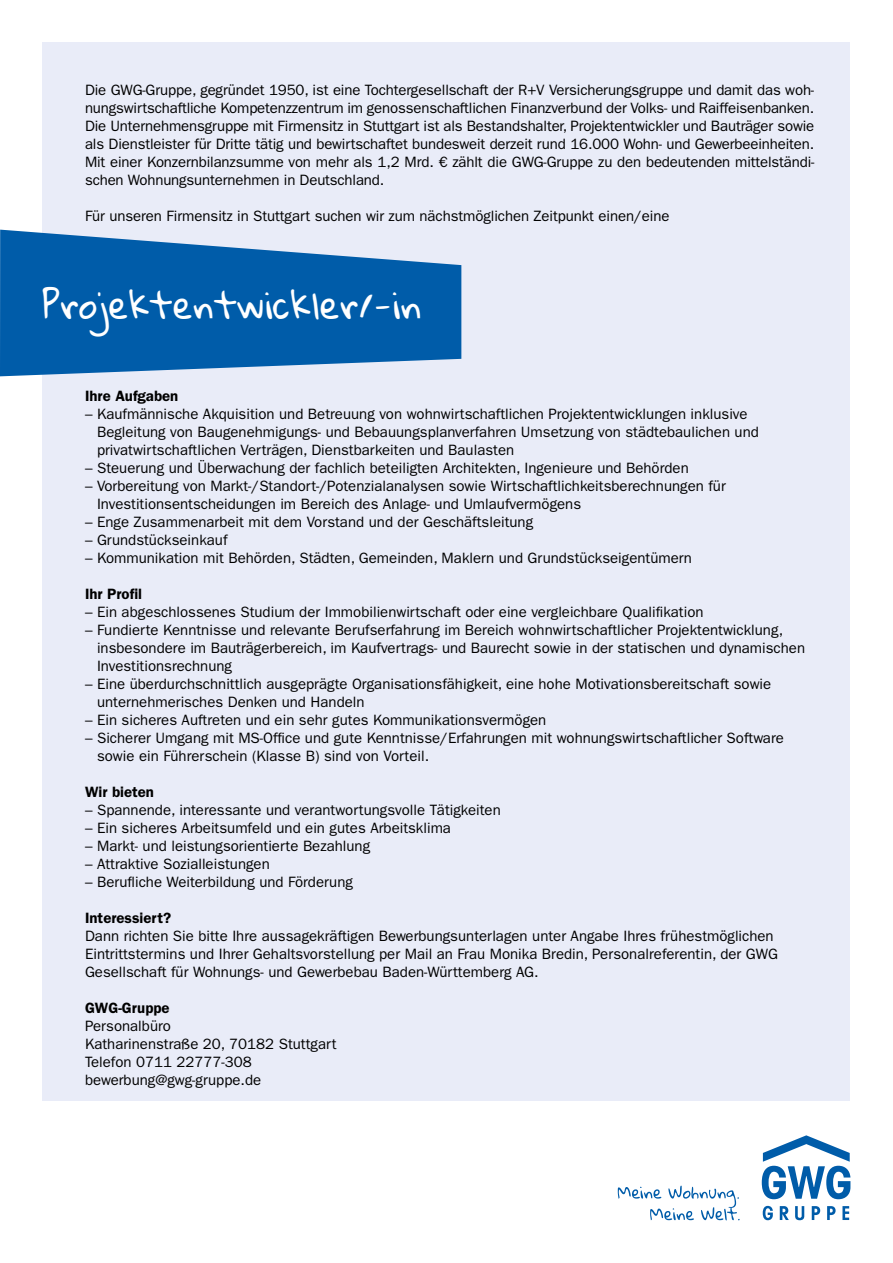
<style>
.page{position:relative;width:893px;height:1263px;background:#fff}
.page>*{position:absolute;margin:0;border:0;box-sizing:border-box;transform-origin:0 0}
.t1{font:36.45px "Gloria Hallelujah";letter-spacing:.01em;color:#fff}
.t2{font:15px/18px "ITC Franklin Gothic Std";color:#000}
.t3{font:600 15px "ITC Franklin Gothic Std";color:#000}
</style>
<div class="page">
<svg style="left:618px;top:1186px;width:122px;height:34px"></svg>
<svg style="left:762px;top:1135px;width:88px;height:64px"></svg>
<svg style="left:780px;top:1206px;width:9px;height:14px"></svg>
<svg style="left:812px;top:1206px;width:8px;height:14px"></svg>
<svg style="left:795px;top:1206px;width:9px;height:14px"></svg>
<svg style="left:763px;top:1206px;width:10px;height:14px"></svg>
<svg style="left:842px;top:1206px;width:7px;height:14px"></svg>
<svg style="left:827px;top:1206px;width:9px;height:14px"></svg>
<div style="left:43px;top:43px;width:807px;height:1058px;background:#e9ecf8"></div>
<svg style="left:0;top:230px;width:461px;height:146px;fill:#005ca9"></svg>
<p class="t2" style="left:85px;top:81px;width:731px;text-align:justify">Die GWG-Gruppe, gegründet 1950, ist eine Tochtergesellschaft der R+V Versicherungsgruppe und damit das woh&shy;nungswirtschaftliche Kompetenzzentrum im genossenschaftlichen Finanzverbund der Volks- und Raiffeisenbanken.<br>Die Unternehmensgruppe mit Firmensitz in Stuttgart ist als Bestandshalter, Projektentwickler und Bauträger sowie als Dienstleister für Dritte tätig und bewirtschaftet bundesweit derzeit rund 16.000 Wohn- und Gewerbeeinheiten.<br>Mit einer Konzernbilanzsumme von mehr als 1,2 Mrd. € zählt die GWG-Gruppe zu den bedeutenden mittelständi&shy;schen Wohnungsunternehmen in Deutschland.</p>
<p class="t2" style="left:85px;top:207px;width:586px">Für unseren Firmensitz in Stuttgart suchen wir zum nächstmöglichen Zeitpunkt einen/eine</p>
<h1 class="t1" style="left:43px;top:285px;width:380px">Projektentwickler/-in</h1>
<p class="t3" style="left:85px;top:387px;width:95px">Ihre Aufgaben</p>
<p class="t2" style="left:97px;top:405px;width:663px;text-indent:-12px">– Kaufmännische Akquisition und Betreuung von wohnwirtschaftlichen Projektentwicklungen inklusive<br>Begleitung von Baugenehmigungs- und Bebauungsplanverfahren Umsetzung von städtebaulichen und privatwirtschaftlichen Verträgen, Dienstbarkeiten und Baulasten</p>
<p class="t2" style="left:85px;top:459px;width:605px">– Steuerung und Überwachung der fachlich beteiligten Architekten, Ingenieure und Behörden</p>
<p class="t2" style="left:97px;top:477px;width:630px;text-indent:-12px">– Vorbereitung von Markt-/Standort-/Potenzialanalysen sowie Wirtschaftlichkeitsberechnungen für<br>Investitionsentscheidungen im Bereich des Anlage- und Umlaufvermögens</p>
<p class="t2" style="left:85px;top:513px;width:450px">– Enge Zusammenarbeit mit dem Vorstand und der Geschäftsleitung</p>
<p class="t2" style="left:85px;top:531px;width:144px">– Grundstückseinkauf</p>
<p class="t2" style="left:85px;top:549px;width:608px">– Kommunikation mit Behörden, Städten, Gemeinden, Maklern und Grundstückseigentümern</p>
<p class="t3" style="left:85px;top:585px;width:58px">Ihr Profil</p>
<p class="t2" style="left:85px;top:603px;width:620px">– Ein abgeschlossenes Studium der Immobilienwirtschaft oder eine vergleichbare Qualifikation</p>
<p class="t2" style="left:97px;top:621px;width:710px;text-indent:-12px">– Fundierte Kenntnisse und relevante Berufserfahrung im Bereich wohnwirtschaftlicher Projektentwicklung, insbesondere im Bauträgerbereich, im Kaufvertrags- und Baurecht sowie in der statischen und dynamischen<br>Investitionsrechnung</p>
<p class="t2" style="left:97px;top:675px;width:676px;text-indent:-12px">– Eine überdurchschnittlich ausgeprägte Organisationsfähigkeit, eine hohe Motivationsbereitschaft sowie unternehmerisches Denken und Handeln</p>
<p class="t2" style="left:85px;top:711px;width:463px">– Ein sicheres Auftreten und ein sehr gutes Kommunikationsvermögen</p>
<p class="t2" style="left:97px;top:729px;width:688px;text-indent:-12px">– Sicherer Umgang mit MS-Office und gute Kenntnisse/Erfahrungen mit wohnungswirtschaftlicher Software sowie ein Führerschein (Klasse B) sind von Vorteil.</p>
<p class="t3" style="left:85px;top:783px;width:70px">Wir bieten</p>
<p class="t2" style="left:85px;top:801px;width:417px">– Spannende, interessante und verantwortungsvolle Tätigkeiten</p>
<p class="t2" style="left:85px;top:819px;width:368px">– Ein sicheres Arbeitsumfeld und ein gutes Arbeitsklima</p>
<p class="t2" style="left:85px;top:837px;width:287px">– Markt- und leistungsorientierte Bezahlung</p>
<p class="t2" style="left:85px;top:855px;width:186px">– Attraktive Sozialleistungen</p>
<p class="t2" style="left:85px;top:873px;width:269px">– Berufliche Weiterbildung und Förderung</p>
<p class="t3" style="left:85px;top:909px;width:88px">Interessiert?</p>
<p class="t2" style="left:85px;top:927px;width:694px">Dann richten Sie bitte Ihre aussagekräftigen Bewerbungsunterlagen unter Angabe Ihres frühestmöglichen<br>Eintrittstermins und Ihrer Gehaltsvorstellung per Mail an Frau Monika Bredin, Personalreferentin, der GWG<br>Gesellschaft für Wohnungs- und Gewerbebau Baden-Württemberg AG.</p>
<p class="t3" style="left:85px;top:999px;width:86px">GWG-Gruppe</p>
<p class="t2" style="left:85px;top:1017px;width:253px">Personalbüro<br>Katharinenstraße 20, 70182 Stuttgart<br>Telefon 0711 22777-308 bewerbung@gwg-gruppe.de</p>
</div>
